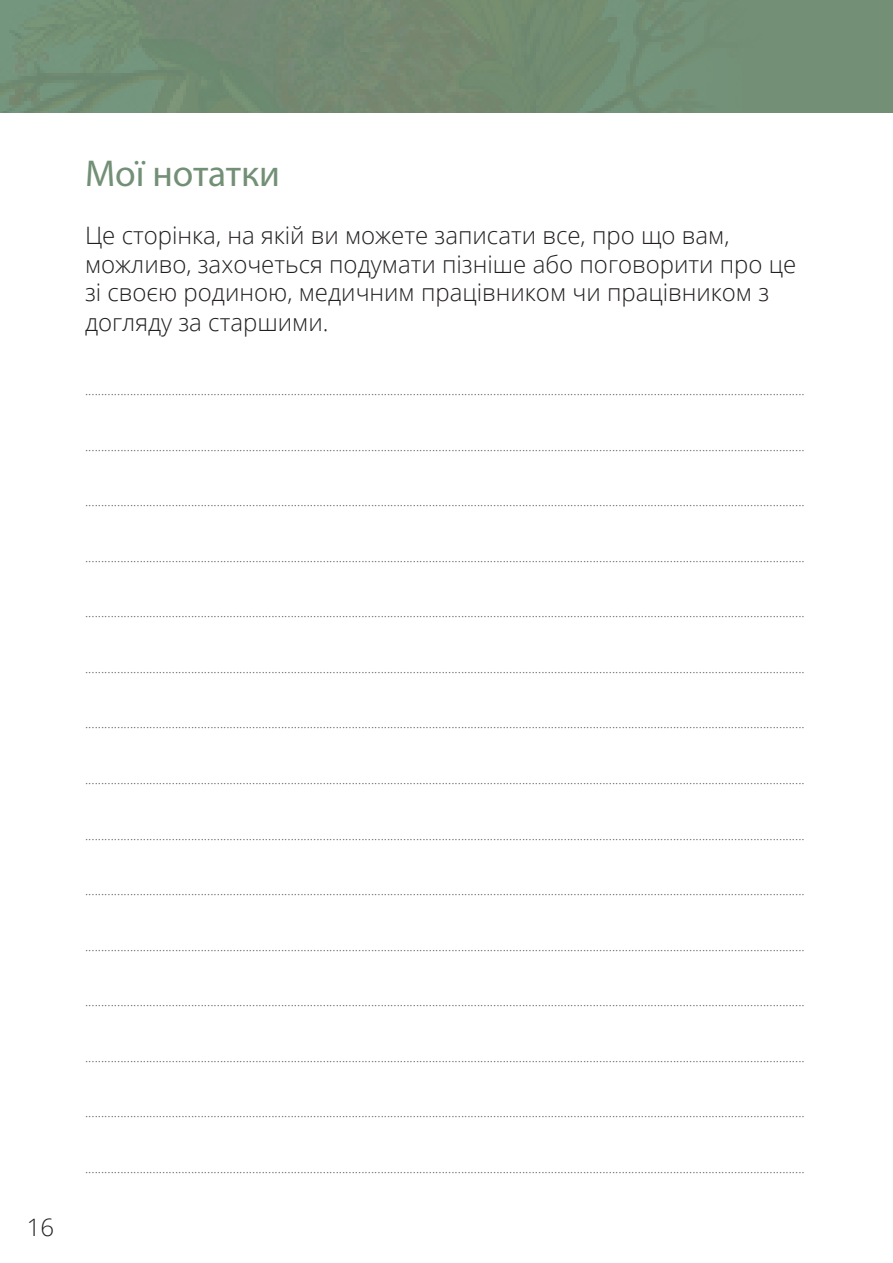
<style>
.page{position:relative;width:893px;height:1263px;background:#fff}
.page>*{position:absolute;margin:0;border:0;box-sizing:border-box;transform-origin:0 0}
.t1{font:37.5px "Myriad Pro";letter-spacing:-.005em;color:#739076}
.t2{font:300 24px/29px "Open Sans";color:#231f20}
.t3{font:300 13.5px "Open Sans";color:#57585a}
</style>
<div class="page">
<div style="left:0;top:0;width:893px;height:113px;background:#739076"></div>
<img style="left:15px;top:0;width:487px;height:113px">
<h2 class="t2" style="left:27px;top:1212px;width:29px">16</h2>
<h1 class="t1" style="left:85px;top:150px;width:196px">Мої нотатки</h1>
<h2 class="t2" style="left:85px;top:220px;width:713px">Це сторінка, на якій ви можете записати все, про що вам, можливо, захочеться подумати пізніше або поговорити про це зі своєю родиною, медичним працівником чи працівником з догляду за старшими.</h2>
<p class="t3" style="left:85px;top:381px;width:721px">................................................................................................................................................................................................................................</p>
<p class="t3" style="left:85px;top:437px;width:721px">................................................................................................................................................................................................................................</p>
<p class="t3" style="left:85px;top:492px;width:721px">................................................................................................................................................................................................................................</p>
<p class="t3" style="left:85px;top:548px;width:721px">................................................................................................................................................................................................................................</p>
<p class="t3" style="left:85px;top:603px;width:721px">................................................................................................................................................................................................................................</p>
<p class="t3" style="left:85px;top:659px;width:721px">................................................................................................................................................................................................................................</p>
<p class="t3" style="left:85px;top:714px;width:721px">................................................................................................................................................................................................................................</p>
<p class="t3" style="left:85px;top:770px;width:721px">................................................................................................................................................................................................................................</p>
<p class="t3" style="left:85px;top:825px;width:721px">................................................................................................................................................................................................................................</p>
<p class="t3" style="left:85px;top:881px;width:721px">................................................................................................................................................................................................................................</p>
<p class="t3" style="left:85px;top:936px;width:721px">................................................................................................................................................................................................................................</p>
<p class="t3" style="left:85px;top:992px;width:721px">................................................................................................................................................................................................................................</p>
<p class="t3" style="left:85px;top:1047px;width:721px">................................................................................................................................................................................................................................</p>
<p class="t3" style="left:85px;top:1103px;width:721px">................................................................................................................................................................................................................................</p>
<p class="t3" style="left:85px;top:1158px;width:721px">................................................................................................................................................................................................................................</p>
</div>
